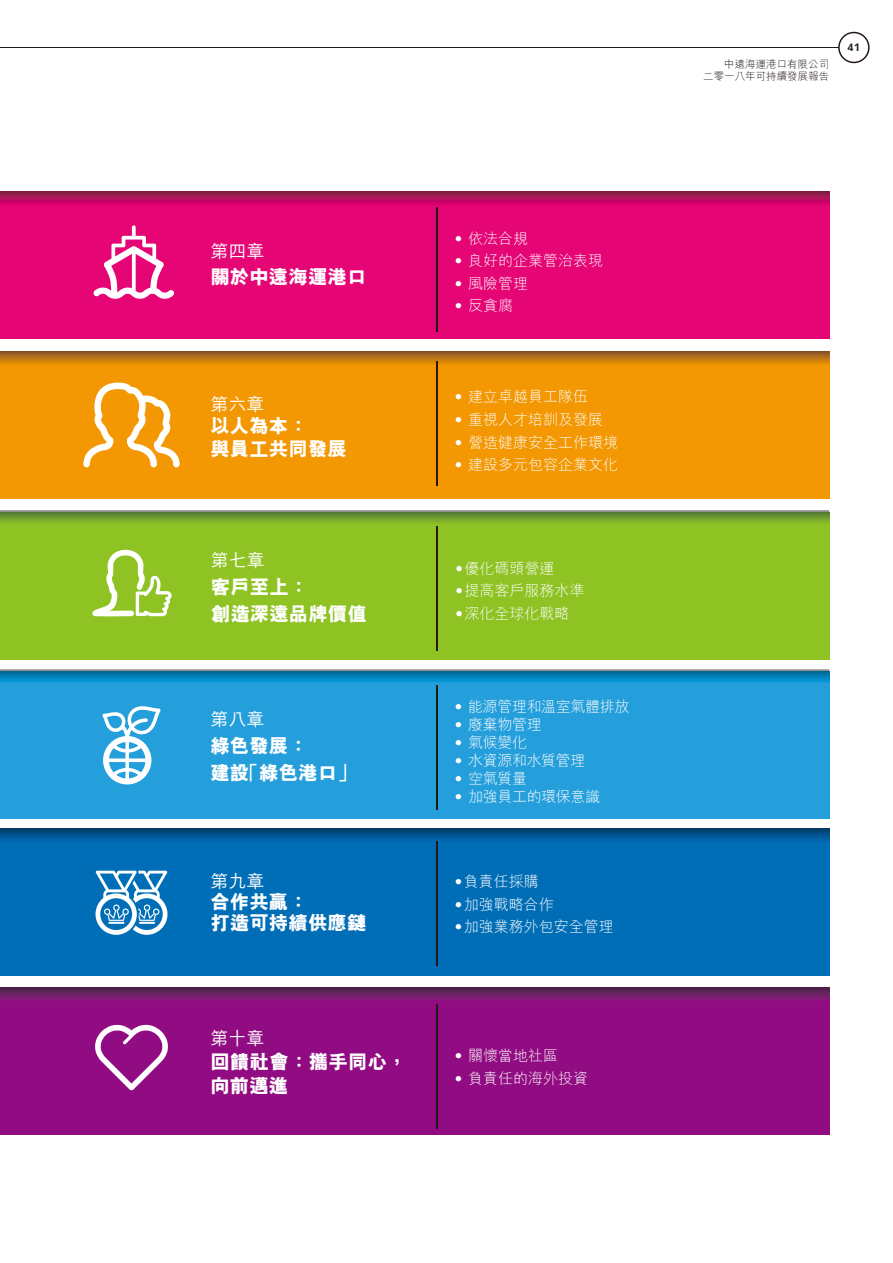
<style>
.page{position:relative;width:893px;height:1263px;background:#fff}
.page>*{position:absolute;margin:0;border:0;box-sizing:border-box;transform-origin:0 0}
.t1{font:19.5px/27px "M Hei HK Xbold E Ten B5 H";color:#fff}
.t2{font:18px "M Hei HK Medium E Ten B5 H";color:#fff}
.t3{font:15px "M Hei HK Light E Ten B5 H";color:#fff}
.t4{font:15px "M Hei HK Light E Ten B5 H";letter-spacing:-.025em;color:#fff}
.t5{font:10.5px/12px "M Hei HK Light E Ten B5 H";color:#231916;text-align:right}
.t6{font:700 10.5px "Vectora LT Std";color:#231916}
.s1{font-family:"Vectora LT Std";font-weight:300}
</style>
<div class="page">
<svg style="left:838px;top:32px;width:32px;height:31px"></svg>
<hr style="left:0;top:47px;width:839px;height:1px;background:#231916">
<div style="left:0;top:351px;width:829px;height:148px;background:#f39702"></div>
<div style="left:0;top:191px;width:829px;height:148px;background:#e50575"></div>
<div style="left:0;top:671px;width:829px;height:148px;background:#259fdb"></div>
<div style="left:0;top:512px;width:830px;height:148px;background:#8ec323"></div>
<div style="left:0;top:828px;width:829px;height:148px;background:#006eb7"></div>
<div style="left:0;top:987px;width:829px;height:148px;background:#910b82"></div>
<svg style="left:0;top:351px;width:829px;height:14px"></svg>
<svg style="left:0;top:191px;width:829px;height:13px"></svg>
<hr style="left:0;top:510px;width:829px;height:2px;background:#979797">
<svg style="left:0;top:512px;width:829px;height:11px"></svg>
<svg style="left:0;top:669px;width:829px;height:2px"></svg>
<svg style="left:0;top:671px;width:829px;height:12px"></svg>
<svg style="left:0;top:828px;width:829px;height:14px"></svg>
<svg style="left:0;top:987px;width:829px;height:13px"></svg>
<svg style="left:83px;top:383px;width:97px;height:84px"></svg>
<svg style="left:96px;top:871px;width:71px;height:64px"></svg>
<svg style="left:92px;top:549px;width:80px;height:67px"></svg>
<svg style="left:102px;top:706px;width:59px;height:78px"></svg>
<svg style="left:95px;top:1024px;width:73px;height:66px"></svg>
<hr style="left:436px;top:361px;width:1px;height:125px;background:#231916">
<hr style="left:436px;top:207px;width:1px;height:125px;background:#231916">
<hr style="left:436px;top:685px;width:1px;height:125px;background:#231916">
<hr style="left:437px;top:526px;width:1px;height:125px;background:#231916">
<hr style="left:436px;top:841px;width:1px;height:124px;background:#231916">
<hr style="left:436px;top:1005px;width:1px;height:124px;background:#231916">
<svg style="left:93px;top:225px;width:81px;height:74px"></svg>
<p class="t2" style="left:210px;top:244px;width:56px">第四章</p>
<h1 class="t1" style="left:210px;top:266px;width:157px">關於中遠海運港口</h1>
<p class="t2" style="left:210px;top:397px;width:56px">第六章</p>
<h1 class="t1" style="left:210px;top:417px;width:138px;line-height:22.5px">以人為本：<br>與員工共同發展</h1>
<p class="t2" style="left:211px;top:553px;width:56px">第七章</p>
<h1 class="t1" style="left:211px;top:575px;width:157px">客戶至上：<br>創造深遠品牌價值</h1>
<p class="t2" style="left:210px;top:713px;width:56px">第八章</p>
<h1 class="t1" style="left:210px;top:735px;width:148px">綠色發展：<br>建設「綠色港口」</h1>
<p class="t2" style="left:210px;top:875px;width:56px">第九章</p>
<h1 class="t1" style="left:210px;top:894px;width:157px;line-height:21px">合作共贏：<br>打造可持續供應鏈</h1>
<p class="t2" style="left:210px;top:1032px;width:56px">第十章</p>
<h1 class="t1" style="left:210px;top:1052px;width:198px;line-height:24px">回饋社會：攜手同心，向前邁進</h1>
<p class="t3" style="left:455px;top:232px;width:75px"><span class="s1">•</span> 依法合規</p>
<p class="t3" style="left:455px;top:255px;width:150px"><span class="s1">•</span> 良好的企業管治表現</p>
<p class="t3" style="left:455px;top:277px;width:75px"><span class="s1">•</span> 風險管理</p>
<p class="t3" style="left:455px;top:300px;width:60px"><span class="s1">•</span> 反貪腐</p>
<p class="t3" style="left:455px;top:391px;width:135px"><span class="s1">•</span> 建立卓越員工隊伍</p>
<p class="t3" style="left:455px;top:414px;width:150px"><span class="s1">•</span> 重視人才培訓及發展</p>
<p class="t3" style="left:455px;top:436px;width:165px"><span class="s1">•</span> 營造健康安全工作環境</p>
<p class="t3" style="left:455px;top:459px;width:165px"><span class="s1">•</span> 建設多元包容企業文化</p>
<p class="t3" style="left:455px;top:562px;width:100px"><span class="s1">•</span> 優化碼頭營運</p>
<p class="t3" style="left:455px;top:585px;width:130px"><span class="s1">•</span> 提高客戶服務水準</p>
<p class="t3" style="left:455px;top:607px;width:115px"><span class="s1">•</span> 深化全球化戰略</p>
<p class="t4" style="left:455px;top:700px;width:176px"><span class="s1">•</span> 能源管理和溫室氣體排放</p>
<p class="t3" style="left:455px;top:718px;width:88px"><span class="s1">•</span> 廢棄物管理</p>
<p class="t3" style="left:455px;top:736px;width:74px"><span class="s1">•</span> 氣候變化</p>
<p class="t4" style="left:455px;top:754px;width:132px"><span class="s1">•</span> 水資源和水質管理</p>
<p class="t3" style="left:455px;top:772px;width:74px"><span class="s1">•</span> 空氣質量</p>
<p class="t4" style="left:455px;top:790px;width:147px"><span class="s1">•</span> 加強員工的環保意識</p>
<p class="t3" style="left:455px;top:876px;width:85px"><span class="s1">•</span> 負責任採購</p>
<p class="t3" style="left:455px;top:898px;width:100px"><span class="s1">•</span> 加強戰略合作</p>
<p class="t3" style="left:455px;top:921px;width:160px"><span class="s1">•</span> 加強業務外包安全管理</p>
<p class="t3" style="left:455px;top:1050px;width:105px"><span class="s1">•</span> 關懷當地社區</p>
<p class="t3" style="left:455px;top:1072px;width:135px"><span class="s1">•</span> 負責任的海外投資</p>
<p class="t5" style="left:703px;top:60px;width:127px">中遠海運港口有限公司<br>二零一八年可持續發展報告</p>
<p class="t6" style="left:848px;top:41px;width:14px">41</p>
</div>
